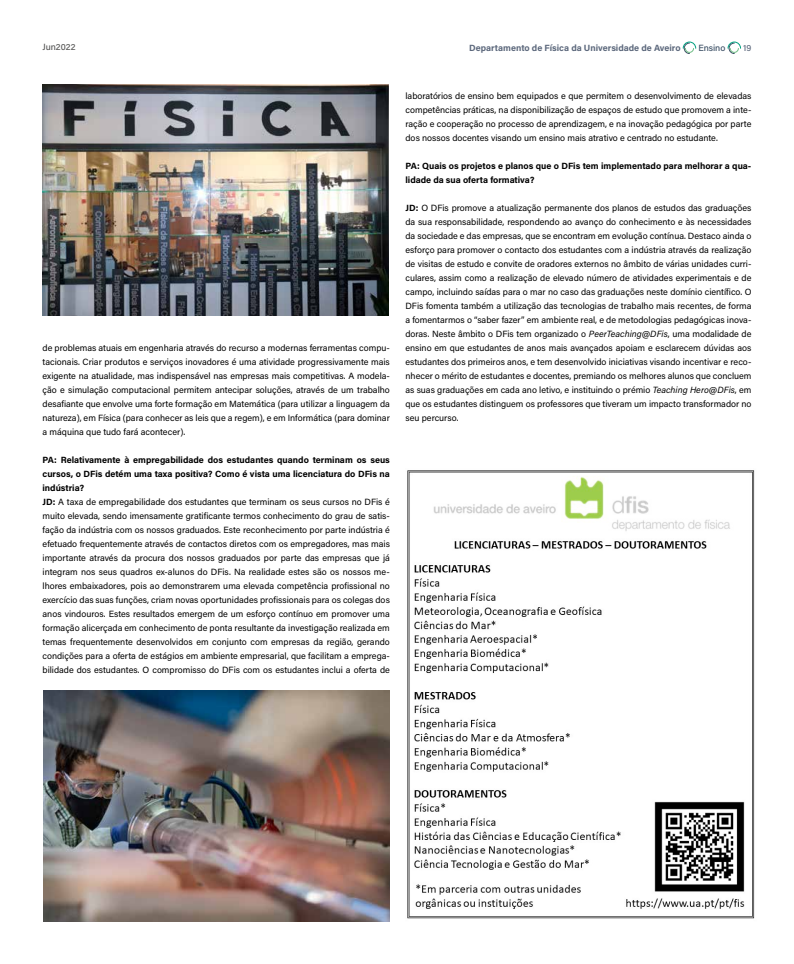
<style>
.page{position:relative;width:794px;height:964px;background:#fff}
.page>*{position:absolute;margin:0;border:0;box-sizing:border-box;transform-origin:0 0}
.t1{font:9px/14px "Acumin Pro";color:#000;text-align:justify}
.t2{font:700 9px/14px "Acumin Pro";color:#000}
.t3{font:700 9px "Acumin Pro";color:#5c687c}
.t4{font:500 9px "Acumin Pro";color:#565655}
.t5{font:500 9px "Acumin Pro";color:#394d63}
.t6{font:500 9px "Acumin Pro";color:#5c687c}
.s1{font-weight:700}
.s2{font-style:italic}
</style>
<div class="page">
<svg style="left:682px;top:41px;width:14px;height:13px"></svg>
<svg style="left:727px;top:41px;width:14px;height:13px"></svg>
<img style="left:407px;top:470px;width:348px;height:449px">
<img style="left:43px;top:85px;width:345px;height:230px">
<img style="left:44px;top:691px;width:346px;height:230px">
<p class="t4" style="left:43px;top:40px;width:35px">Jun2022</p>
<p class="t3" style="left:469px;top:42px;width:213px">Departamento de Física da Universidade de Aveiro</p>
<p class="t5" style="left:698px;top:42px;width:29px">Ensino</p>
<p class="t6" style="left:743px;top:42px;width:10px">19</p>
<p class="t1" style="left:405px;top:88px;width:347px">laboratórios de ensino bem equipados e que permitem o desenvolvimento de elevadas competências práticas, na disponibilização de espaços de estudo que promovem a inte&shy;ração e cooperação no processo de aprendizagem, e na inovação pedagógica por parte dos nossos docentes visando um ensino mais atrativo e centrado no estudante.</p>
<p class="t2" style="left:405px;top:158px;width:347px">PA: Quais os projetos e planos que o DFis tem implementado para melhorar a qua&shy;lidade da sua oferta formativa?</p>
<p class="t1" style="left:405px;top:200px;width:347px"><span class="s1">JD:</span> O DFis promove a atualização permanente dos planos de estudos das graduações da sua responsabilidade, respondendo ao avanço do conhecimento e às necessidades da sociedade e das empresas, que se encontram em evolução contínua. Destaco ainda o esforço para promover o contacto dos estudantes com a indústria através da realização de visitas de estudo e convite de oradores externos no âmbito de várias unidades curri&shy;culares, assim como a realização de elevado número de atividades experimentais e de campo, incluindo saídas para o mar no caso das graduações neste domínio científico. O DFis fomenta também a utilização das tecnologias de trabalho mais recentes, de forma a fomentarmos o “saber fazer” em ambiente real, e de metodologias pedagógicas inova&shy;doras. Neste âmbito o DFis tem organizado o <span class="s2">PeerTeaching@DFis</span>, uma modalidade de ensino em que estudantes de anos mais avançados apoiam e esclarecem dúvidas aos estudantes dos primeiros anos, e tem desenvolvido iniciativas visando incentivar e reco&shy;nhecer o mérito de estudantes e docentes, premiando os melhores alunos que concluem as suas graduações em cada ano letivo, e instituindo o prémio <span class="s2">Teaching Hero@DFis</span>, em que os estudantes distinguem os professores que tiveram um impacto transformador no seu percurso.</p>
<p class="t1" style="left:43px;top:340px;width:349px">de problemas atuais em engenharia através do recurso a modernas ferramentas compu&shy;tacionais. Criar produtos e serviços inovadores é uma atividade progressivamente mais exigente na atualidade, mas indispensável nas empresas mais competitivas. A modela&shy;ção e simulação computacional permitem antecipar soluções, através de um trabalho desafiante que envolve uma forte formação em Matemática (para utilizar a linguagem da natureza), em Física (para conhecer as leis que a regem), e em Informática (para dominar a máquina que tudo fará acontecer).</p>
<p class="t1" style="left:43px;top:452px;width:349px;text-align:left"><span class="s1">PA: Relativamente à empregabilidade dos estudantes quando terminam os seus cursos, o DFis detém uma taxa positiva? Como é vista uma licenciatura do DFis na indústria?<br>JD:</span> A taxa de empregabilidade dos estudantes que terminam os seus cursos no DFis é muito elevada, sendo imensamente gratificante termos conhecimento do grau de satis&shy;fação da indústria com os nossos graduados. Este reconhecimento por parte indústria é efetuado frequentemente através de contactos diretos com os empregadores, mas mais importante através da procura dos nossos graduados por parte das empresas que já integram nos seus quadros ex-alunos do DFis. Na realidade estes são os nossos me&shy;lhores embaixadores, pois ao demonstrarem uma elevada competência profissional no exercício das suas funções, criam novas oportunidades profissionais para os colegas dos anos vindouros. Estes resultados emergem de um esforço contínuo em promover uma formação alicerçada em conhecimento de ponta resultante da investigação realizada em temas frequentemente desenvolvidos em conjunto com empresas da região, gerando condições para a oferta de estágios em ambiente empresarial, que facilitam a emprega&shy;bilidade dos estudantes. O compromisso do DFis com os estudantes inclui a oferta de</p>
</div>
